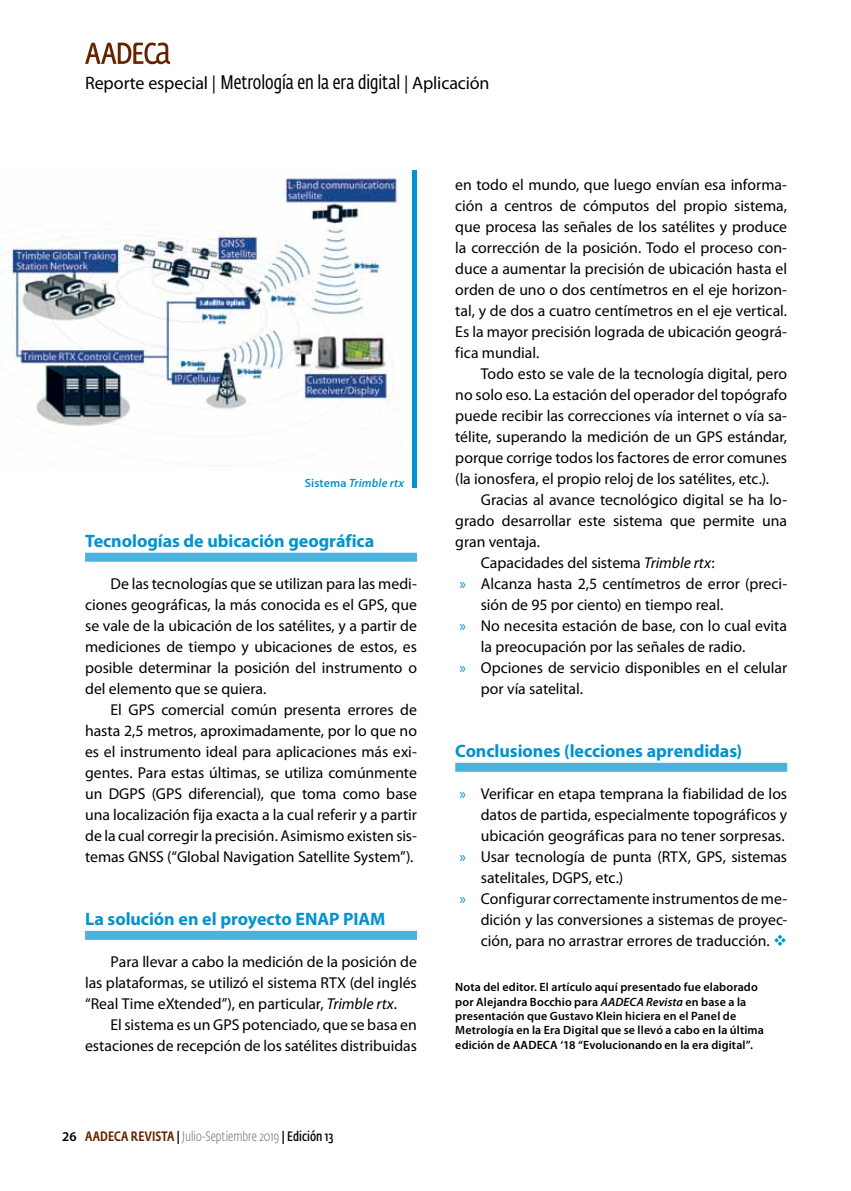
<style>
.page{position:relative;width:851px;height:1191px;background:#fff}
.page>*{position:absolute;margin:0;border:0;box-sizing:border-box;transform-origin:0 0}
.t1{font:700 18px "Myriad Pro";letter-spacing:-.005em;color:#0093d0}
.t2{font:18px "Myriad Pro";letter-spacing:-.01em;color:#000}
.t3{font:15.75px/21px "Myriad Pro";color:#000;text-align:justify}
.t4{font:300 13.5px "Fedra Sans Cond Std";letter-spacing:.005em;color:#808285}
.t5{font:600 12px/14.4px "Myriad Pro";letter-spacing:.01em;color:#000}
.t6{font:italic 600 12px "Myriad Pro";letter-spacing:.01em;color:#0093d0}
.s1{font-family:"Fedra Sans Cond Std";font-size:19.5px}
.s2{font-style:normal}
.s3{font-style:italic}
.s4{font-family:"Myriad Pro";font-weight:600;color:#000}
.s5{font-weight:500;color:#652300}
.s6{font-weight:500;color:#000}
.s7{font-weight:600;color:#000}
.s8{color:#0093d0}
</style>
<div class="page">
<svg style="left:85px;top:43px;width:85px;height:21px"></svg>
<div style="left:85px;top:553px;width:332px;height:9px;background:#4ab2df"></div>
<div style="left:85px;top:931px;width:332px;height:9px;background:#4ab2df"></div>
<div style="left:455px;top:763px;width:332px;height:9px;background:#4ab2df"></div>
<img style="left:0;top:172px;width:399px;height:254px">
<div style="left:412px;top:170px;width:5px;height:317px;background:#0093d0"></div>
<p class="t2" style="left:85px;top:72px;width:406px">Reporte especial | <span class="s1">Metrología en la era digital</span> | Aplicación</p>
<p class="t6" style="left:305px;top:475px;width:101px"><span class="s2">Sistema</span> Trimble rtx</p>
<p class="t1" style="left:85px;top:529px;width:290px">Tecnologías de ubicación geográfica</p>
<p class="t3" style="left:85px;top:572px;width:333px;text-indent:25px">De las tecnologías que se utilizan para las medi&shy;ciones geográficas, la más conocida es el GPS, que se vale de la ubicación de los satélites, y a partir de mediciones de tiempo y ubicaciones de estos, es posible determinar la posición del instrumento o del elemento que se quiera.</p>
<p class="t3" style="left:85px;top:698px;width:333px;text-indent:26px">El GPS comercial común presenta errores de hasta 2,5 metros, aproximadamente, por lo que no es el instrumento ideal para aplicaciones más exi&shy;gentes. Para estas últimas, se utiliza comúnmente un DGPS (GPS diferencial), que toma como base una localización fija exacta a la cual referir y a partir de la cual corregir la precisión. Asimismo existen sis&shy;temas GNSS (“Global Navigation Satellite System”).</p>
<p class="t1" style="left:85px;top:907px;width:302px">La solución en el proyecto ENAP PIAM</p>
<p class="t3" style="left:85px;top:950px;width:333px;text-indent:26px">Para llevar a cabo la medición de la posición de las plataformas, se utilizó el sistema RTX (del inglés “Real Time eXtended”), en particular, <span class="s3">Trimble rtx</span>.</p>
<p class="t3" style="left:85px;top:1013px;width:333px;text-align:right">El sistema es un GPS potenciado, que se basa en estaciones de recepción de los satélites distribuidas</p>
<p class="t4" style="left:62px;top:1128px;width:273px"><span class="s4">26</span> <span class="s5">AADECA REVISTA</span> <span class="s6">|</span> Julio-Septiembre 2019 <span class="s6">|</span> <span class="s7">Edición 13</span></p>
<p class="t3" style="left:455px;top:173px;width:333px">en todo el mundo, que luego envían esa informa&shy;ción a centros de cómputos del propio sistema, que procesa las señales de los satélites y produce la corrección de la posición. Todo el proceso con&shy;duce a aumentar la precisión de ubicación hasta el orden de uno o dos centímetros en el eje horizon&shy;tal, y de dos a cuatro centímetros en el eje vertical.<br>Es la mayor precisión lograda de ubicación geográ&shy;fica mundial.</p>
<p class="t3" style="left:455px;top:362px;width:333px;text-indent:26px">Todo esto se vale de la tecnología digital, pero no solo eso. La estación del operador del topógrafo puede recibir las correcciones vía internet o vía sa&shy;télite, superando la medición de un GPS estándar, porque corrige todos los factores de error comunes (la ionosfera, el propio reloj de los satélites, etc.).</p>
<p class="t3" style="left:480px;top:488px;width:308px">Gracias al avance tecnológico digital se ha lo-</p>
<p class="t3" style="left:455px;top:509px;width:333px">grado desarrollar este sistema que permite una</p>
<p class="t3" style="left:455px;top:530px;width:86px">gran ventaja.</p>
<p class="t3" style="left:480px;top:551px;width:235px">Capacidades del sistema <span class="s3">Trimble rtx</span>:</p>
<p class="t3" style="left:459px;top:572px;width:329px"><span class="s8">»</span> Alcanza hasta 2,5 centímetros de error (preci-</p>
<p class="t3" style="left:480px;top:593px;width:244px">sión de 95 por ciento) en tiempo real.</p>
<p class="t3" style="left:459px;top:614px;width:329px"><span class="s8">»</span> No necesita estación de base, con lo cual evita</p>
<p class="t3" style="left:480px;top:635px;width:266px">la preocupación por las señales de radio.</p>
<p class="t3" style="left:459px;top:656px;width:329px"><span class="s8">»</span> Opciones de servicio disponibles en el celular</p>
<p class="t3" style="left:480px;top:677px;width:104px">por vía satelital.</p>
<p class="t1" style="left:455px;top:739px;width:288px">Conclusiones (lecciones aprendidas)</p>
<p class="t3" style="left:459px;top:782px;width:329px"><span class="s8">»</span> Verificar en etapa temprana la fiabilidad de los</p>
<p class="t3" style="left:480px;top:803px;width:308px">datos de partida, especialmente topográficos y</p>
<p class="t3" style="left:480px;top:824px;width:305px">ubicación geográficas para no tener sorpresas.</p>
<p class="t3" style="left:459px;top:845px;width:329px"><span class="s8">»</span> Usar tecnología de punta (RTX, GPS, sistemas</p>
<p class="t3" style="left:480px;top:866px;width:144px">satelitales, DGPS, etc.)</p>
<p class="t3" style="left:459px;top:887px;width:329px"><span class="s8">»</span> Configurar correctamente instrumentos de me-</p>
<p class="t3" style="left:480px;top:908px;width:308px">dición y las conversiones a sistemas de proyec-</p>
<p class="t3" style="left:480px;top:929px;width:308px">ción, para no arrastrar errores de traducción. <span class="s8">❖</span></p>
<p class="t5" style="left:455px;top:979px;width:310px">Nota del editor. El artículo aquí presentado fue elaborado por Alejandra Bocchio para <span class="s3">AADECA Revista</span> en base a la presentación que Gustavo Klein hiciera en el Panel de Metrología en la Era Digital que se llevó a cabo en la última edición de AADECA ‘18 “Evolucionando en la era digital”.</p>
</div>
